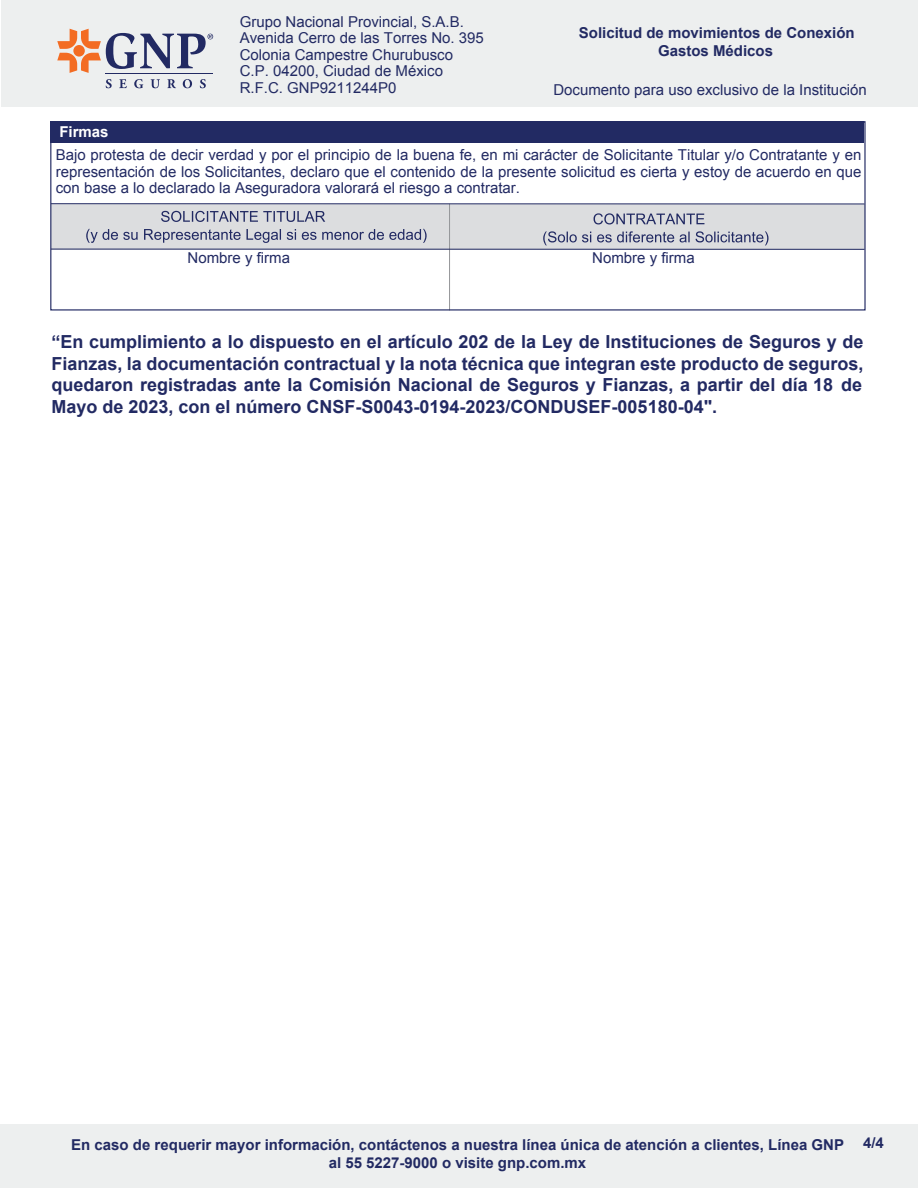
<style>
.page{position:relative;width:918px;height:1188px;background:#fff}
.page>*{position:absolute;margin:0;border:0;box-sizing:border-box;transform-origin:0 0}
.t1{font:700 18px/21.6px "Arial";color:#222a63;text-align:justify}
.t2{font:15px/16.5px "Arial";color:#222a63;text-align:justify}
.t3{font:700 15px/18px "Arial";color:#222a63;text-align:center}
.t4{font:700 15px "Arial";color:#fff}
.s1{font-style:inherit}
</style>
<div class="page">
<div style="left:51px;top:204px;width:814px;height:45px;background:#dcdddf"></div>
<svg style="left:594px;top:213px;width:110px;height:11px"></svg>
<svg style="left:543px;top:231px;width:226px;height:14px"></svg>
<svg style="left:161px;top:211px;width:164px;height:11px"></svg>
<svg style="left:86px;top:229px;width:341px;height:14px"></svg>
<hr style="left:449px;top:204px;width:1px;height:106px;background:#939598">
<div style="left:50px;top:121px;width:814px;height:22px;background:#222a63"></div>
<div style="left:0;top:1124px;width:918px;height:63px;background:#edefef"></div>
<hr style="left:51px;top:203px;width:814px;height:1px;background:#222a63">
<hr style="left:51px;top:249px;width:814px;height:1px;background:#222a63">
<div style="left:1px;top:0;width:917px;height:106px;background:#edefef"></div>
<hr style="left:106px;top:73px;width:107px;height:1px;background:#222a63">
<svg style="left:57px;top:29px;width:156px;height:44px"></svg>
<svg style="left:106px;top:79px;width:6px;height:9px"></svg>
<svg style="left:119px;top:79px;width:8px;height:9px"></svg>
<svg style="left:134px;top:79px;width:9px;height:9px"></svg>
<svg style="left:151px;top:79px;width:9px;height:9px"></svg>
<svg style="left:167px;top:79px;width:9px;height:9px"></svg>
<svg style="left:183px;top:79px;width:9px;height:9px"></svg>
<svg style="left:200px;top:79px;width:6px;height:9px"></svg>
<p class="t2" style="left:240px;top:13px;width:246px;text-align:left">Grupo Nacional Provincial, S.A.B.<br>Avenida Cerro de las Torres No. 395<br>Colonia Campestre Churubusco<br>C.P. 04200, Ciudad de México<br>R.F.C. GNP9211244P0</p>
<p class="t3" style="left:579px;top:24px;width:277px">Solicitud de movimientos de Conexión<br>Gastos Médicos</p>
<p class="t2" style="left:553px;top:82px;width:315px">Documento para uso exclusivo de la Institución</p>
<p class="t4" style="left:59px;top:122px;width:51px">Firmas</p>
<p class="t2" style="left:56px;top:147px;width:807px">Bajo protesta de decir verdad y por el principio de la buena fe, en mi carácter de Solicitante Titular y/o Contratante y en representación de los Solicitantes, declaro que el contenido de la presente solicitud es cierta y estoy de acuerdo en que con base a lo declarado la Aseguradora valorará el riesgo a contratar.</p>
<p class="t2" style="left:188px;top:249px;width:104px">Nombre y firma</p>
<p class="t2" style="left:592px;top:250px;width:104px">Nombre y firma</p>
<p class="t1" style="left:51px;top:331px;width:814px">“En cumplimiento a lo dispuesto en el artículo 202 de la Ley de Instituciones de Seguros y de Fianzas, la documentación contractual y la nota técnica que integran este producto de seguros, quedaron registradas ante la Comisión Nacional de Seguros y Fianzas, a partir del día <span class="s1">18</span> de <span class="s1">Mayo</span> de 2023, con el número CNSF-S0043-0<span class="s1">194</span>-2023/CONDUSEF-005180-0<span class="s1">4</span>".</p>
<p class="t3" style="left:71px;top:1136px;width:774px">En caso de requerir mayor información, contáctenos a nuestra línea única de atención a clientes, Línea GNP al 55 5227-9000 o visite gnp.com.mx</p>
<p class="t3" style="left:863px;top:1135px;width:22px">4/4</p>
</div>
